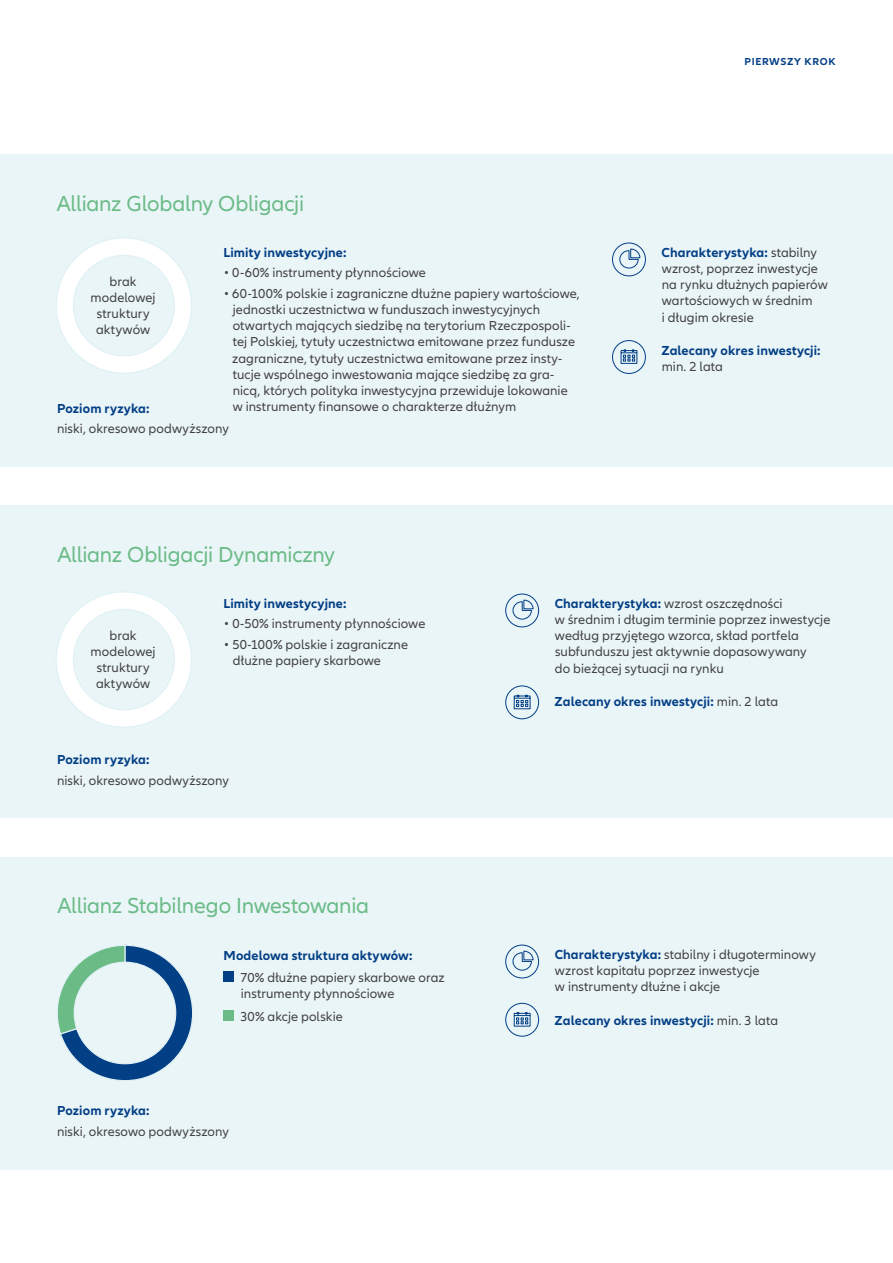
<style>
.page{position:relative;width:893px;height:1263px;background:#fff}
.page>*{position:absolute;margin:0;border:0;box-sizing:border-box;transform-origin:0 0}
.t1{font:22.5px "Allianz Neo";letter-spacing:-.01em;color:#6bbb87}
.t2{font:13.5px/16.2px "Allianz Neo";letter-spacing:.005em;color:#424241}
.t3{font:700 13.5px "Allianz Neo";letter-spacing:.01em;color:#033f85}
.t4{font:700 10.5px "Allianz Neo";letter-spacing:.06em;color:#033f85}
.s1{font-weight:700;color:#033f85}
.s2{font-weight:400;color:#424241}
</style>
<div class="page">
<div style="left:0;top:155px;width:893px;height:312px;background:#eaf5f8"></div>
<div style="left:0;top:506px;width:893px;height:312px;background:#eaf5f8"></div>
<div style="left:0;top:857px;width:893px;height:312px;background:#eaf5f8"></div>
<div style="left:612px;top:340px;width:34px;height:34px;border:1px solid #033f85;border-radius:50%"></div>
<svg style="left:620px;top:349px;width:18px;height:15px"></svg>
<div style="left:505px;top:685px;width:34px;height:34px;border:1px solid #033f85;border-radius:50%"></div>
<svg style="left:513px;top:694px;width:18px;height:15px"></svg>
<div style="left:505px;top:1003px;width:34px;height:33px;border:1px solid #033f85;border-radius:50%"></div>
<svg style="left:513px;top:1012px;width:18px;height:15px"></svg>
<div style="left:612px;top:243px;width:34px;height:33px;border:1px solid #033f85;border-radius:50%"></div>
<svg style="left:619px;top:248px;width:22px;height:21px"></svg>
<div style="left:505px;top:594px;width:34px;height:33px;border:1px solid #033f85;border-radius:50%"></div>
<svg style="left:512px;top:599px;width:22px;height:21px"></svg>
<div style="left:505px;top:945px;width:34px;height:33px;border:1px solid #033f85;border-radius:50%"></div>
<svg style="left:512px;top:950px;width:22px;height:21px"></svg>
<div style="left:223px;top:971px;width:11px;height:11px;background:#033f85"></div>
<div style="left:223px;top:1010px;width:11px;height:10px;background:#6bbb87"></div>
<svg style="left:57px;top:944px;width:136px;height:137px"></svg>
<div style="left:56px;top:238px;width:136px;height:135px;background:#fff;border-radius:50%"></div>
<div style="left:73px;top:255px;width:101px;height:101px;background:#eaf5f8;border-radius:50%"></div>
<div style="left:56px;top:592px;width:136px;height:135px;background:#fff;border-radius:50%"></div>
<div style="left:73px;top:609px;width:101px;height:101px;background:#eaf5f8;border-radius:50%"></div>
<h1 class="t1" style="left:57px;top:191px;width:249px">Allianz Globalny Obligacji</h1>
<p class="t3" style="left:223px;top:244px;width:124px">Limity inwestycyjne:</p>
<p class="t2" style="left:224px;top:265px;width:204px">• 0-60% instrumenty płynnościowe</p>
<p class="t2" style="left:232px;top:285px;width:349px;text-indent:-8px">• 60-100% polskie i zagraniczne dłużne papiery wartościowe, jednostki uczestnictwa w funduszach inwestycyjnych otwartych mających siedzibę na terytorium Rzeczpospoli&shy;tej Polskiej, tytuły uczestnictwa emitowane przez fundusze zagraniczne, tytuły uczestnictwa emitowane przez insty&shy;tucje wspólnego inwestowania mające siedzibę za gra&shy;nicą, których polityka inwestycyjna przewiduje lokowanie w instrumenty finansowe o charakterze dłużnym</p>
<p class="t2" style="left:91px;top:273px;width:67px;text-align:center">brak modelowej struktury aktywów</p>
<p class="t3" style="left:57px;top:401px;width:94px">Poziom ryzyka:</p>
<p class="t2" style="left:57px;top:421px;width:173px">niski, okresowo podwyższony</p>
<h1 class="t1" style="left:57px;top:542px;width:279px">Allianz Obligacji Dynamiczny</h1>
<p class="t4" style="left:744px;top:56px;width:93px">PIERWSZY KROK</p>
<p class="t2" style="left:662px;top:245px;width:168px"><span class="s1">Charakterystyka:</span> stabilny wzrost, poprzez inwestycje na rynku dłużnych papierów wartościowych w średnim<br>i długim okresie</p>
<p class="t3" style="left:661px;top:342px;width:161px">Zalecany okres inwestycji:</p>
<p class="t2" style="left:662px;top:359px;width:63px">min. 2 lata</p>
<p class="t2" style="left:91px;top:627px;width:67px;text-align:center">brak modelowej struktury aktywów</p>
<p class="t3" style="left:224px;top:595px;width:124px">Limity inwestycyjne:</p>
<p class="t2" style="left:224px;top:616px;width:203px">• 0-50% instrumenty płynnościowe</p>
<p class="t2" style="left:233px;top:636px;width:177px;text-indent:-9px">• 50-100% polskie i zagraniczne dłużne papiery skarbowe</p>
<p class="t3" style="left:57px;top:752px;width:94px">Poziom ryzyka:</p>
<p class="t2" style="left:57px;top:772px;width:173px">niski, okresowo podwyższony</p>
<h1 class="t1" style="left:57px;top:893px;width:313px">Allianz Stabilnego Inwestowania</h1>
<p class="t3" style="left:223px;top:947px;width:191px">Modelowa struktura aktywów:</p>
<p class="t2" style="left:240px;top:970px;width:206px">70% dłużne papiery skarbowe oraz instrumenty płynnościowe</p>
<p class="t2" style="left:240px;top:1008px;width:104px">30% akcje polskie</p>
<p class="t3" style="left:57px;top:1103px;width:94px">Poziom ryzyka:</p>
<p class="t2" style="left:57px;top:1123px;width:173px">niski, okresowo podwyższony</p>
<p class="t2" style="left:555px;top:596px;width:277px"><span class="s1">Charakterystyka:</span> wzrost oszczędności<br>w średnim i długim terminie poprzez inwestycje według przyjętego wzorca, skład portfela subfunduszu jest aktywnie dopasowywany<br>do bieżącej sytuacji na rynku</p>
<p class="t3" style="left:555px;top:693px;width:225px">Zalecany okres inwestycji: <span class="s2">min. 2 lata</span></p>
<p class="t2" style="left:555px;top:947px;width:263px"><span class="s1">Charakterystyka:</span> stabilny i długoterminowy wzrost kapitału poprzez inwestycje<br>w instrumenty dłużne i akcje</p>
<p class="t3" style="left:555px;top:1012px;width:225px">Zalecany okres inwestycji: <span class="s2">min. 3 lata</span></p>
</div>
